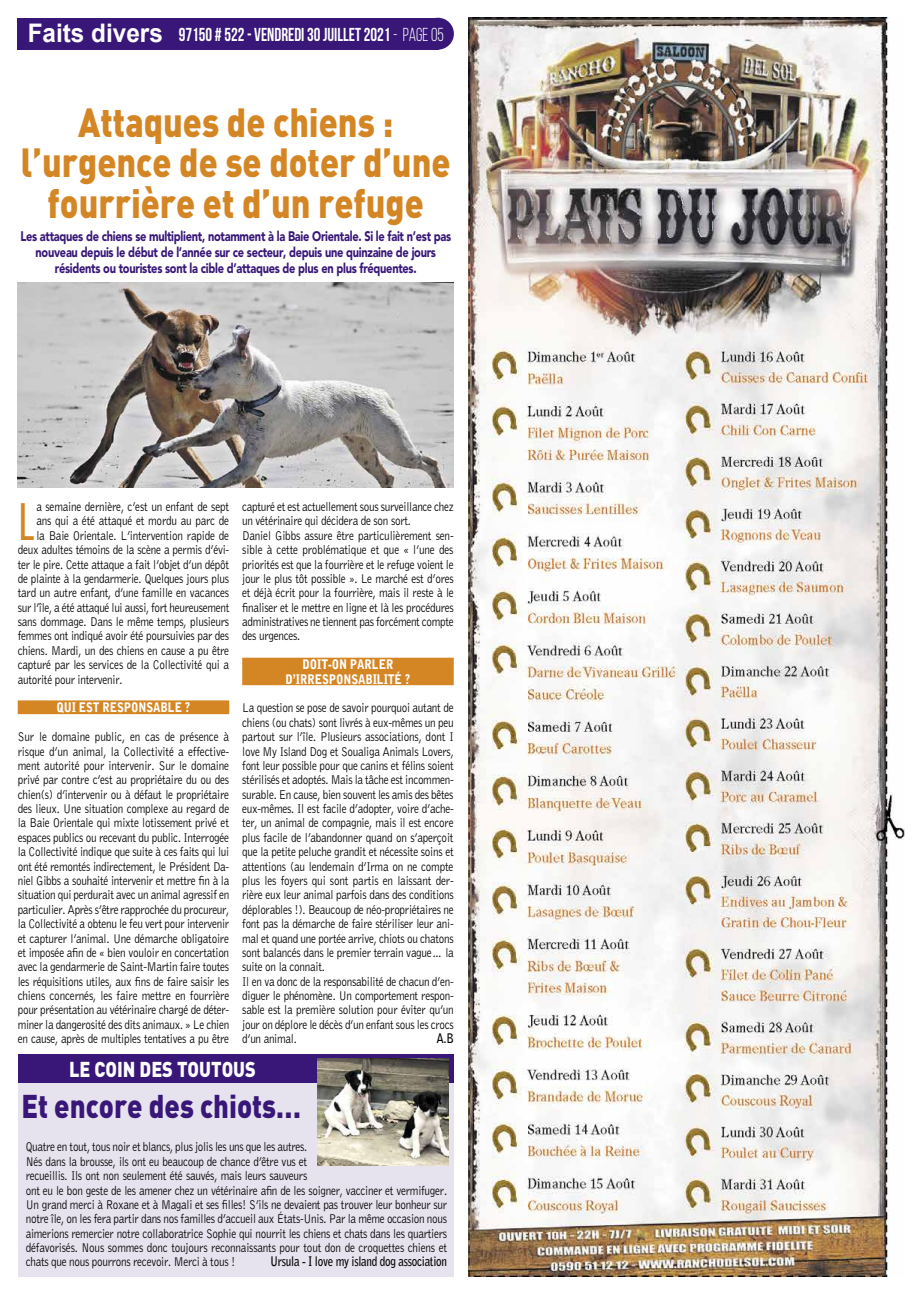
<style>
.page{position:relative;width:922px;height:1294px;background:#fff}
.page>*{position:absolute;margin:0;border:0;box-sizing:border-box;transform-origin:0 0}
.t1{font:48.88px "Futura";color:#d48625;scale:.9 1}
.t2{font:900 40.25px/40.2px "DIN Pro";color:#d48625;text-align:center;scale:.85 1}
.t3{font:900 32.5px "DIN Pro";color:#381778;scale:.85 1}
.t4{font:900 21.25px "DIN Pro";color:#fff;scale:.85 1}
.t5{font:700 18.75px "Bebas Neue";color:#fff;scale:.9 1}
.t6{font:900 13.75px/15.6px "Avenir";letter-spacing:-.025em;color:#381778;text-align:center;scale:.8 1}
.t7{font:300 13.12px/14.4px "Bell Gothic";letter-spacing:-.025em;color:#000;scale:.85 1}
.t8{font:900 13.12px/14.4px "Bell Gothic";letter-spacing:-.01em;color:#fff;text-align:center;scale:.85 1}
.t9{font:700 13.12px "Bell Gothic";letter-spacing:-.025em;color:#000;scale:.85 1}
.s1{font-family:"Arial";font-size:25.62px}
.s2{font-weight:400}
</style>
<div class="page">
<div style="left:18px;top:700px;width:211px;height:14px;background:#d48625"></div>
<div style="left:242px;top:657px;width:211px;height:28px;background:#d48625"></div>
<div style="left:19px;top:1054px;width:435px;height:222px;background:#e7e3ee"></div>
<div style="left:18px;top:1054px;width:435px;height:28px;background:#381778"></div>
<img style="left:468px;top:18px;width:436px;height:1258px">
<div style="left:422px;top:18px;width:32px;height:32px;background:#381778;border-radius:50%"></div>
<div style="left:18px;top:18px;width:421px;height:32px;background:#381778"></div>
<img style="left:18px;top:283px;width:436px;height:204px">
<img style="left:318px;top:1058px;width:130px;height:107px">
<h3 class="t5" style="left:28px;top:24px;width:464px"><span class="s1">Faits divers</span> 97150 # 522 - VENDREDI 30 JUILLET 2021 <span class="s2">- page 05</span></h3>
<h2 class="t2" style="left:21px;top:101px;width:507px">Attaques de chiens : l’urgence de se doter d’une fourrière et d’un refuge</h2>
<p class="t6" style="left:20px;top:229px;width:540px">Les attaques de chiens se multiplient, notamment à la Baie Orientale. Si le fait n’est pas nouveau depuis le début de l’année sur ce secteur, depuis une quinzaine de jours résidents ou touristes sont la cible d’attaques de plus en plus fréquentes.</p>
<h1 class="t1" style="left:18px;top:490px;width:20px">L</h1>
<p class="t7" style="left:36px;top:500px;width:228px">a semaine dernière, c’est un enfant de sept</p>
<p class="t7" style="left:36px;top:514px;width:228px">ans qui a été attaqué et mordu au parc de</p>
<p class="t7" style="left:36px;top:528px;width:228px">la Baie Orientale. L’intervention rapide de</p>
<p class="t7" style="left:18px;top:543px;width:250px">deux adultes témoins de la scène a permis d’évi-</p>
<p class="t7" style="left:18px;top:557px;width:250px">ter le pire. Cette attaque a fait l’objet d’un dépôt</p>
<p class="t7" style="left:18px;top:571px;width:250px">de plainte à la gendarmerie. Quelques jours plus</p>
<p class="t7" style="left:18px;top:586px;width:250px">tard un autre enfant, d’une famille en vacances</p>
<p class="t7" style="left:18px;top:600px;width:250px">sur l’île, a été attaqué lui aussi, fort heureusement</p>
<p class="t7" style="left:18px;top:615px;width:250px">sans dommage. Dans le même temps, plusieurs</p>
<p class="t7" style="left:18px;top:629px;width:250px">femmes ont indiqué avoir été poursuivies par des</p>
<p class="t7" style="left:18px;top:643px;width:250px">chiens. Mardi, un des chiens en cause a pu être</p>
<p class="t7" style="left:18px;top:658px;width:250px">capturé par les services de la Collectivité qui a</p>
<p class="t7" style="left:18px;top:672px;width:125px">autorité pour intervenir.</p>
<p class="t8" style="left:56px;top:700px;width:159px">QUI EST RESPONSABLE ?</p>
<p class="t7" style="left:18px;top:730px;width:250px;text-align:justify">Sur le domaine public, en cas de présence à risque d’un animal, la Collectivité a effective&shy;ment autorité pour intervenir. Sur le domaine privé par contre c’est au propriétaire du ou des chien(s) d’intervenir ou à défaut le propriétaire des lieux. Une situation complexe au regard de la Baie Orientale qui mixte lotissement privé et espaces publics ou recevant du public. Interrogée la Collectivité indique que suite à ces faits qui lui ont été remontés indirectement, le Président Da&shy;niel Gibbs a souhaité intervenir et mettre fin à la situation qui perdurait avec un animal agressif en particulier. Après s’être rapprochée du procureur, la Collectivité a obtenu le feu vert pour intervenir et capturer l’animal. Une démarche obligatoire et imposée afin de « bien vouloir en concertation avec la gendarmerie de Saint-Martin faire toutes les réquisitions utiles, aux fins de faire saisir les chiens concernés, les faire mettre en fourrière pour présentation au vétérinaire chargé de déter&shy;miner la dangerosité des dits animaux. » Le chien en cause, après de multiples tentatives a pu être</p>
<p class="t7" style="left:242px;top:500px;width:250px">capturé et est actuellement sous surveillance chez un vétérinaire qui décidera de son sort.<br>Daniel Gibbs assure être particulièrement sen&shy;sible à cette problématique et que « l’une des priorités est que la fourrière et le refuge voient le jour le plus tôt possible ». Le marché est d’ores et déjà écrit pour la fourrière, mais il reste à le finaliser et le mettre en ligne et là les procédures administratives ne tiennent pas forcément compte des urgences.</p>
<p class="t8" style="left:285px;top:657px;width:148px">DOIT-ON PARLER<br>D’IRRESPONSABILITÉ ?</p>
<p class="t7" style="left:242px;top:701px;width:250px">La question se pose de savoir pourquoi autant de chiens (ou chats) sont livrés à eux-mêmes un peu partout sur l’île. Plusieurs associations, dont I love My Island Dog et Soualiga Animals Lovers, font leur possible pour que canins et félins soient stérilisés et adoptés. Mais la tâche est incommen&shy;surable. En cause, bien souvent les amis des bêtes eux-mêmes. Il est facile d’adopter, voire d’ache&shy;ter, un animal de compagnie, mais il est encore plus facile de l’abandonner quand on s’aperçoit que la petite peluche grandit et nécessite soins et attentions (au lendemain d’Irma on ne compte plus les foyers qui sont partis en laissant der&shy;rière eux leur animal parfois dans des conditions déplorables !). Beaucoup de néo-propriétaires ne font pas la démarche de faire stériliser leur ani&shy;mal et quand une portée arrive, chiots ou chatons sont balancés dans le premier terrain vague… la suite on la connait.<br>Il en va donc de la responsabilité de chacun d’en&shy;diguer le phénomène. Un comportement respon&shy;sable est la première solution pour éviter qu’un jour on déplore le décès d’un enfant sous les crocs d’un animal.</p>
<p class="t9" style="left:436px;top:1030px;width:22px">A.B</p>
<h3 class="t4" style="left:69px;top:1054px;width:221px">LE COIN DES TOUTOUS</h3>
<h3 class="t3" style="left:21px;top:1083px;width:330px">Et encore des chiots…</h3>
<p class="t7" style="left:26px;top:1140px;width:497px">Quatre en tout, tous noir et blancs, plus jolis les uns que les autres.<br>Nés dans la brousse, ils ont eu beaucoup de chance d’être vus et<br>recueillis. Ils ont non seulement été sauvés, mais leurs sauveurs<br>ont eu le bon geste de les amener chez un vétérinaire afin de les soigner, vacciner et vermifuger.<br>Un grand merci à Roxane et à Magali et ses filles! S’ils ne devaient pas trouver leur bonheur sur notre île, on les fera partir dans nos familles d’accueil aux États-Unis. Par la même occasion nous aimerions remercier notre collaboratrice Sophie qui nourrit les chiens et chats dans les quartiers défavorisés. Nous sommes donc toujours reconnaissants pour tout don de croquettes chiens et chats que nous pourrons recevoir. Merci à tous !</p>
<p class="t9" style="left:270px;top:1253px;width:210px">Ursula - I love my island dog association</p>
</div>
